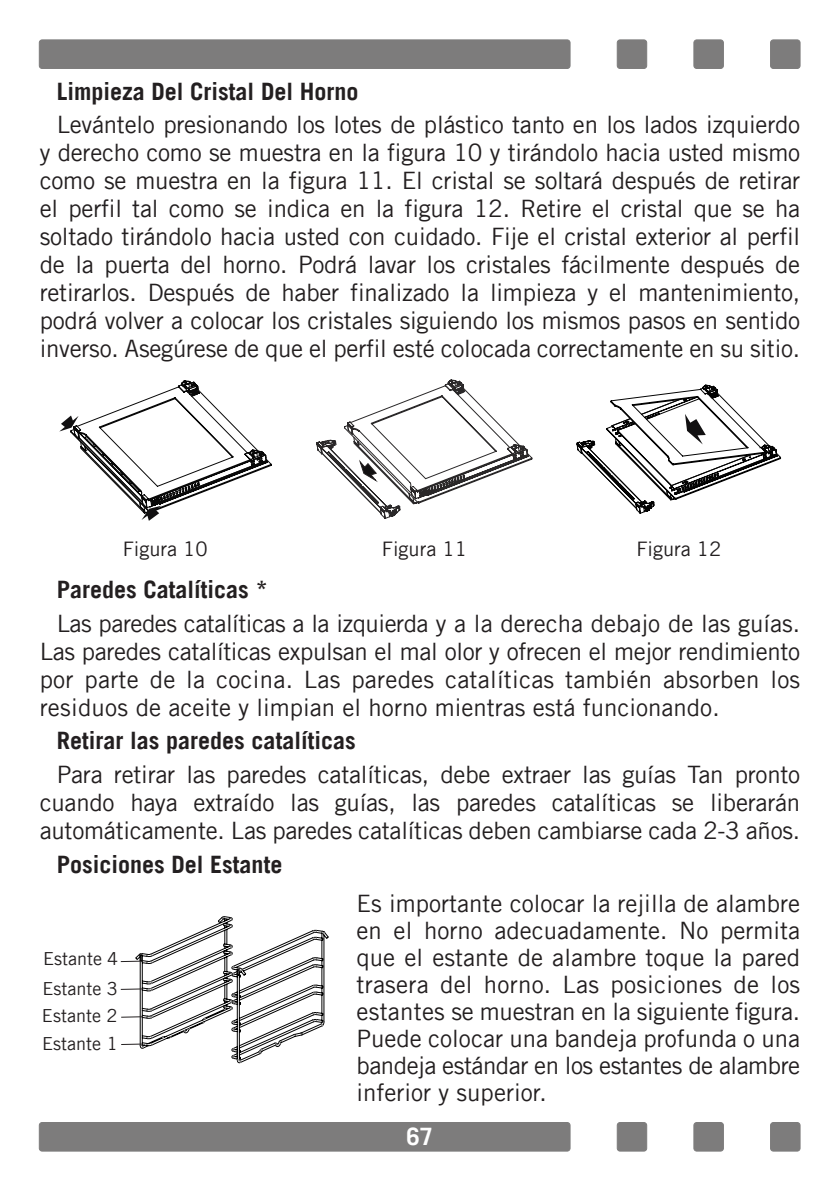
<style>
.page{position:relative;width:840px;height:1191px;background:#fff}
.page>*{position:absolute;margin:0;border:0;box-sizing:border-box;transform-origin:0 0}
.t1{font:24px/28px "Trade Gothic";letter-spacing:-.01em;color:#231f20;text-align:justify}
.t2{font:700 24px "Trade Gothic";color:#231f20}
.t3{font:700 24px "Trade Gothic";color:#fff}
.t4{font:20px "Trade Gothic";color:#231f20}
.t5{font:18px/30.4px "Trade Gothic";color:#231f20}
</style>
<div class="page">
<div style="left:39px;top:40px;width:530px;height:28px;background:#7d7c7c;border-radius:3px"></div>
<div style="left:39px;top:40px;width:531px;height:29px;border:1px solid #7d7c7c;border-radius:3px"></div>
<div style="left:770px;top:40px;width:29px;height:28px;background:#7d7c7c;border-radius:3px"></div>
<div style="left:769px;top:40px;width:30px;height:29px;border:1px solid #7d7c7c;border-radius:3px"></div>
<div style="left:617px;top:40px;width:29px;height:28px;background:#7d7c7c;border-radius:3px"></div>
<div style="left:616px;top:40px;width:30px;height:29px;border:1px solid #7d7c7c;border-radius:3px"></div>
<div style="left:693px;top:40px;width:30px;height:28px;background:#7d7c7c;border-radius:3px"></div>
<div style="left:693px;top:40px;width:30px;height:29px;border:1px solid #7d7c7c;border-radius:3px"></div>
<div style="left:39px;top:1122px;width:530px;height:29px;background:#7d7c7c;border-radius:3px"></div>
<div style="left:39px;top:1122px;width:531px;height:29px;border:1px solid #7d7c7c;border-radius:3px"></div>
<div style="left:770px;top:1122px;width:29px;height:29px;background:#7d7c7c;border-radius:3px"></div>
<div style="left:769px;top:1122px;width:30px;height:29px;border:1px solid #7d7c7c;border-radius:3px"></div>
<div style="left:617px;top:1122px;width:29px;height:29px;background:#7d7c7c;border-radius:3px"></div>
<div style="left:616px;top:1122px;width:30px;height:29px;border:1px solid #7d7c7c;border-radius:3px"></div>
<div style="left:693px;top:1122px;width:30px;height:29px;background:#7d7c7c;border-radius:3px"></div>
<div style="left:693px;top:1122px;width:30px;height:29px;border:1px solid #7d7c7c;border-radius:3px"></div>
<svg style="left:59px;top:380px;width:212px;height:141px"></svg>
<svg style="left:316px;top:379px;width:216px;height:140px"></svg>
<svg style="left:576px;top:385px;width:204px;height:128px"></svg>
<svg style="left:121px;top:916px;width:208px;height:148px"></svg>
<p class="t2" style="left:57px;top:76px;width:303px">Limpieza Del Cristal Del Horno</p>
<p class="t1" style="left:40px;top:110px;width:761px;text-indent:17px">Levántelo presionando los lotes de plástico tanto en los lados izquierdo y derecho como se muestra en la figura 10 y tirándolo hacia usted mismo como se muestra en la figura 11. El cristal se soltará después de retirar el perfil tal como se indica en la figura 12. Retire el cristal que se ha soltado tirándolo hacia usted con cuidado. Fije el cristal exterior al perfil de la puerta del horno. Podrá lavar los cristales fácilmente después de retirarlos. Después de haber finalizado la limpieza y el mantenimiento, podrá volver a colocar los cristales siguiendo los mismos pasos en sentido inverso. Asegúrese de que el perfil esté colocada correctamente en su sitio.</p>
<p class="t4" style="left:123px;top:537px;width:87px">Figura 10</p>
<p class="t4" style="left:381px;top:537px;width:86px">Figura 11</p>
<p class="t4" style="left:636px;top:537px;width:87px">Figura 12</p>
<p class="t2" style="left:57px;top:574px;width:212px">Paredes Catalíticas *</p>
<p class="t1" style="left:40px;top:609px;width:761px;text-indent:17px">Las paredes catalíticas a la izquierda y a la derecha debajo de las guías.<br>Las paredes catalíticas expulsan el mal olor y ofrecen el mejor rendimiento por parte de la cocina. Las paredes catalíticas también absorben los residuos de aceite y limpian el horno mientras está funcionando.</p>
<p class="t2" style="left:57px;top:726px;width:300px">Retirar las paredes catalíticas</p>
<p class="t1" style="left:40px;top:760px;width:761px;text-indent:17px">Para retirar las paredes catalíticas, debe extraer las guías Tan pronto cuando haya extraído las guías, las paredes catalíticas se liberarán automáticamente. Las paredes catalíticas deben cambiarse cada 2-3 años.</p>
<p class="t2" style="left:57px;top:850px;width:227px">Posiciones Del Estante</p>
<p class="t1" style="left:356px;top:889px;width:445px;line-height:27px">Es importante colocar la rejilla de alambre en el horno adecuadamente. No permita que el estante de alambre toque la pared trasera del horno. Las posiciones de los estantes se muestran en la siguiente figura.<br>Puede colocar una bandeja profunda o una bandeja estándar en los estantes de alambre inferior y superior.</p>
<p class="t5" style="left:42px;top:943px;width:77px">Estante 4<br>Estante 3</p>
<p class="t5" style="left:42px;top:1001px;width:77px;line-height:28px">Estante 2<br>Estante 1</p>
<p class="t3" style="left:406px;top:1122px;width:28px">67</p>
</div>
